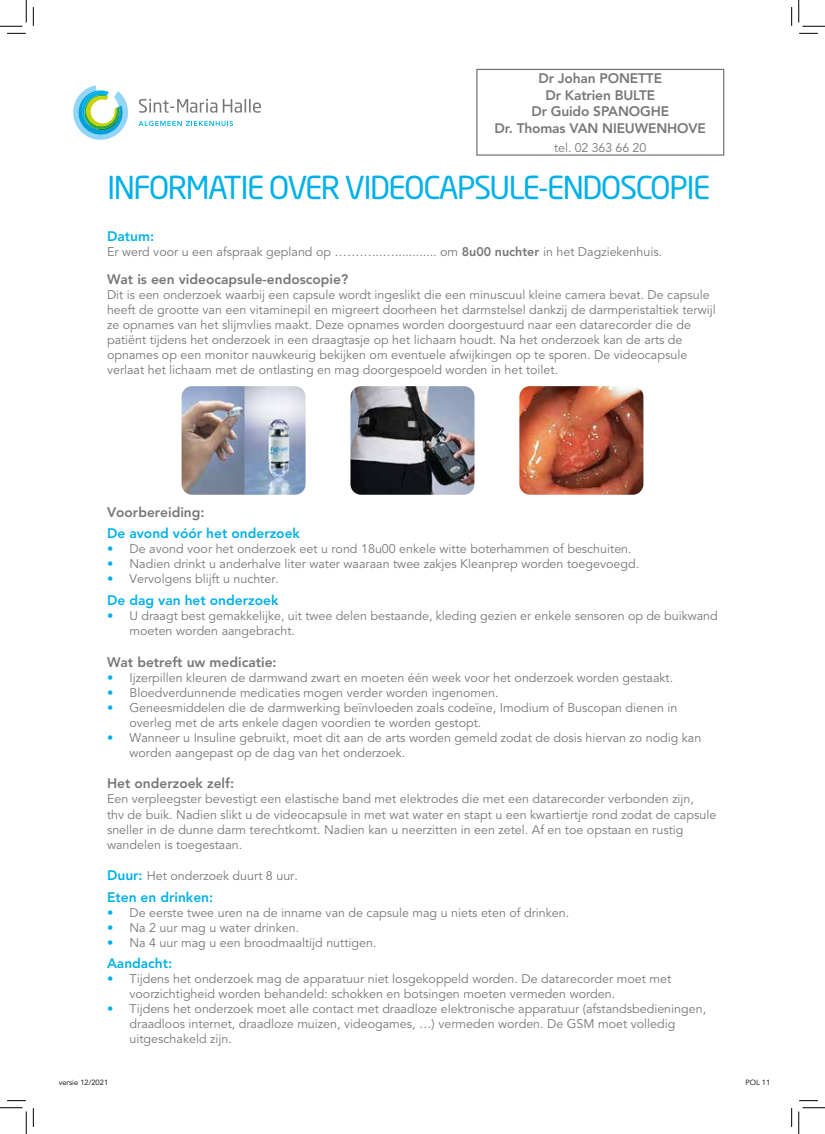
<style>
.page{position:relative;width:825px;height:1134px;background:#fff}
.page>*{position:absolute;margin:0;border:0;box-sizing:border-box;transform-origin:0 0}
.t1{font:31.25px "Neo Sans Pro";letter-spacing:-.05em;color:#00b0e9}
.t2{font:800 13.75px/16.5px "Avenir LT Std";color:#777776;text-align:center}
.t3{font:800 13.75px "Avenir LT Std";color:#00b0e9}
.t4{font:12.5px/15px "Avenir LT Std";color:#777776}
.t5{font:7.5px "Avenir LT Std";color:#000}
.s1{font-weight:800}
.s2{color:#00b0e9}
.s3{font-weight:800;font-size:13.75px;color:#00b0e9}
</style>
<div class="page">
<svg style="left:139px;top:99px;width:78px;height:14px"></svg>
<svg style="left:223px;top:99px;width:38px;height:14px"></svg>
<svg style="left:139px;top:121px;width:94px;height:5px"></svg>
<svg style="left:73px;top:85px;width:55px;height:55px"></svg>
<img style="left:350px;top:386px;width:124px;height:108px">
<img style="left:182px;top:386px;width:124px;height:108px">
<img style="left:519px;top:386px;width:124px;height:108px">
<div style="left:476px;top:69px;width:248px;height:87px;border:1px solid #777776"></div>
<svg style="left:7px;top:33px;width:19px;height:1px"></svg>
<svg style="left:799px;top:33px;width:19px;height:1px"></svg>
<svg style="left:7px;top:1100px;width:19px;height:1px"></svg>
<svg style="left:799px;top:1100px;width:19px;height:1px"></svg>
<svg style="left:33px;top:7px;width:1px;height:19px"></svg>
<svg style="left:33px;top:1108px;width:1px;height:18px"></svg>
<svg style="left:791px;top:7px;width:1px;height:19px"></svg>
<svg style="left:791px;top:1108px;width:1px;height:18px"></svg>
<svg style="left:0;top:0;width:27px;height:27px"></svg>
<svg style="left:0;top:1107px;width:27px;height:26px"></svg>
<svg style="left:798px;top:0;width:27px;height:27px"></svg>
<svg style="left:798px;top:1107px;width:27px;height:26px"></svg>
<p class="t2" style="left:495px;top:70px;width:213px">Dr Johan PONETTE<br>Dr Katrien BULTE<br>Dr Guido SPANOGHE<br>Dr. Thomas VAN NIEUWENHOVE</p>
<p class="t4" style="left:554px;top:140px;width:94px">tel. 02 363 66 20</p>
<h1 class="t1" style="left:107px;top:169px;width:605px">INFORMATIE OVER VIDEOCAPSULE-ENDOSCOPIE</h1>
<p class="t3" style="left:107px;top:228px;width:49px">Datum:</p>
<p class="t4" style="left:107px;top:244px;width:557px">Er werd voor u een afspraak gepland op ………...…............ om <span class="s1">8u00 nuchter</span> in het Dagziekenhuis.</p>
<p class="t2" style="left:107px;top:271px;width:243px">Wat is een videocapsule-endoscopie?</p>
<p class="t4" style="left:107px;top:288px;width:610px">Dit is een onderzoek waarbij een capsule wordt ingeslikt die een minuscuul kleine camera bevat. De capsule heeft de grootte van een vitaminepil en migreert doorheen het darmstelsel dankzij de darmperistaltiek terwijl ze opnames van het slijmvlies maakt. Deze opnames worden doorgestuurd naar een datarecorder die de patiënt tijdens het onderzoek in een draagtasje op het lichaam houdt. Na het onderzoek kan de arts de opnames op een monitor nauwkeurig bekijken om eventuele afwijkingen op te sporen. De videocapsule verlaat het lichaam met de ontlasting en mag doorgespoeld worden in het toilet.</p>
<p class="t2" style="left:107px;top:504px;width:99px">Voorbereiding:</p>
<p class="t3" style="left:107px;top:525px;width:194px">De avond vóór het onderzoek</p>
<p class="t4" style="left:107px;top:541px;width:526px"><span class="s2">•</span> De avond voor het onderzoek eet u rond 18u00 enkele witte boterhammen of beschuiten.</p>
<p class="t4" style="left:107px;top:556px;width:534px"><span class="s2">•</span> Nadien drinkt u anderhalve liter water waaraan twee zakjes Kleanprep worden toegevoegd.</p>
<p class="t4" style="left:107px;top:571px;width:173px"><span class="s2">•</span> Vervolgens blijft u nuchter.</p>
<p class="t3" style="left:107px;top:591px;width:173px">De dag van het onderzoek</p>
<p class="t4" style="left:130px;top:608px;width:590px;text-indent:-22px"><span class="s2">•</span> U draagt best gemakkelijke, uit twee delen bestaande, kleding gezien er enkele sensoren op de buikwand moeten worden aangebracht.</p>
<p class="t2" style="left:107px;top:653px;width:171px">Wat betreft uw medicatie:</p>
<p class="t4" style="left:107px;top:670px;width:568px"><span class="s2">•</span> Ijzerpillen kleuren de darmwand zwart en moeten één week voor het onderzoek worden gestaakt.</p>
<p class="t4" style="left:107px;top:685px;width:393px"><span class="s2">•</span> Bloedverdunnende medicaties mogen verder worden ingenomen.</p>
<p class="t4" style="left:130px;top:700px;width:549px;text-indent:-22px"><span class="s2">•</span> Geneesmiddelen die de darmwerking beïnvloeden zoals codeïne, Imodium of Buscopan dienen in overleg met de arts enkele dagen voordien te worden gestopt.</p>
<p class="t4" style="left:130px;top:730px;width:573px;text-indent:-22px"><span class="s2">•</span> Wanneer u Insuline gebruikt, moet dit aan de arts worden gemeld zodat de dosis hiervan zo nodig kan worden aangepast op de dag van het onderzoek.</p>
<p class="t2" style="left:107px;top:775px;width:129px">Het onderzoek zelf:</p>
<p class="t4" style="left:107px;top:791px;width:611px">Een verpleegster bevestigt een elastische band met elektrodes die met een datarecorder verbonden zijn,<br>thv de buik. Nadien slikt u de videocapsule in met wat water en stapt u een kwartiertje rond zodat de capsule sneller in de dunne darm terechtkomt. Nadien kan u neerzitten in een zetel. Af en toe opstaan en rustig wandelen is toegestaan.</p>
<p class="t4" style="left:107px;top:868px;width:192px"><span class="s3">Duur:</span> Het onderzoek duurt 8 uur.</p>
<p class="t3" style="left:107px;top:888px;width:108px">Eten en drinken:</p>
<p class="t4" style="left:107px;top:905px;width:464px"><span class="s2">•</span> De eerste twee uren na de inname van de capsule mag u niets eten of drinken.</p>
<p class="t4" style="left:107px;top:920px;width:194px"><span class="s2">•</span> Na 2 uur mag u water drinken.</p>
<p class="t4" style="left:107px;top:935px;width:271px"><span class="s2">•</span> Na 4 uur mag u een broodmaaltijd nuttigen.</p>
<p class="t3" style="left:107px;top:954px;width:67px">Aandacht:</p>
<p class="t4" style="left:130px;top:971px;width:543px;text-indent:-22px"><span class="s2">•</span> Tijdens het onderzoek mag de apparatuur niet losgekoppeld worden. De datarecorder moet met voorzichtigheid worden behandeld: schokken en botsingen moeten vermeden worden.</p>
<p class="t4" style="left:130px;top:1001px;width:578px;text-indent:-22px"><span class="s2">•</span> Tijdens het onderzoek moet alle contact met draadloze elektronische apparatuur (afstandsbedieningen, draadloos internet, draadloze muizen, videogames, …) vermeden worden. De GSM moet volledig uitgeschakeld zijn.</p>
<p class="t5" style="left:59px;top:1077px;width:51px">versie 12/2021</p>
<p class="t5" style="left:745px;top:1077px;width:26px">POL 11</p>
</div>
